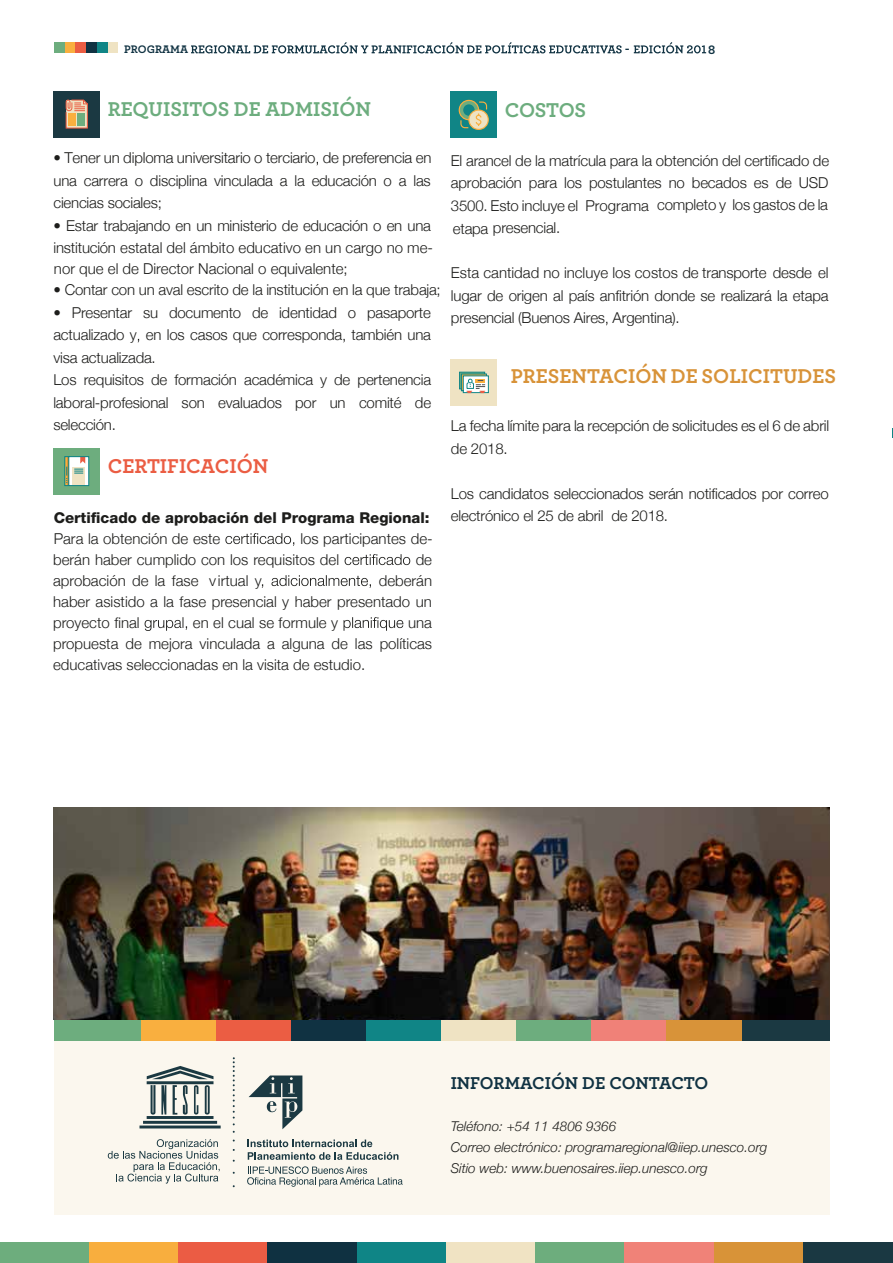
<style>
.page{position:relative;width:893px;height:1263px;background:#fff}
.page>*{position:absolute;margin:0;border:0;box-sizing:border-box;transform-origin:0 0}
.t1{font:700 21px "Archer";color:#6dad7e}
.t2{font:700 21px "Archer";color:#d89339}
.t3{font:700 21px "Archer";color:#eb5d43}
.t4{font:700 18px "Archer";color:#103242}
.t5{font:300 15px/22.5px "Helvetica Neue";letter-spacing:-.01em;color:#1d1d1b;text-align:justify}
.t6{font:800 15px "Helvetica Neue";color:#1d1d1b}
.t7{font:italic 300 13.5px/21px "Helvetica Neue";color:#1d1d1b}
.t8{font:700 13.35px "Archer";color:#103242}
.t9{font:700 11.55px "Archer";color:#103242}
</style>
<div class="page">
<hr style="left:892px;top:286px;width:1px;height:142px;background:#f0e3c3">
<div style="left:54px;top:1008px;width:776px;height:207px;background:#fbf7ee"></div>
<svg style="left:225px;top:533px;width:69px;height:13px"></svg>
<svg style="left:345px;top:554px;width:65px;height:11px"></svg>
<svg style="left:271px;top:575px;width:100px;height:13px"></svg>
<svg style="left:145px;top:617px;width:42px;height:14px"></svg>
<svg style="left:344px;top:617px;width:59px;height:14px"></svg>
<div style="left:54px;top:1019px;width:88px;height:21px;background:#6dad7e"></div>
<div style="left:141px;top:1019px;width:76px;height:21px;background:#f9af3f"></div>
<div style="left:216px;top:1019px;width:76px;height:21px;background:#eb5d43"></div>
<div style="left:291px;top:1019px;width:76px;height:21px;background:#103242"></div>
<div style="left:367px;top:1019px;width:75px;height:21px;background:#108586"></div>
<div style="left:442px;top:1019px;width:75px;height:21px;background:#efe3c3"></div>
<div style="left:517px;top:1019px;width:75px;height:21px;background:#6dad7e"></div>
<div style="left:592px;top:1019px;width:75px;height:21px;background:#f08178"></div>
<div style="left:667px;top:1019px;width:75px;height:21px;background:#d89339"></div>
<div style="left:742px;top:1019px;width:88px;height:21px;background:#1b3942"></div>
<div style="left:54px;top:91px;width:46px;height:46px;background:#1b3942"></div>
<svg style="left:65px;top:99px;width:23px;height:30px"></svg>
<div style="left:77px;top:113px;width:8px;height:13px;background:#6dad7e"></div>
<div style="left:69px;top:113px;width:7px;height:13px;background:#f9af3f"></div>
<div style="left:451px;top:92px;width:46px;height:46px;background:#108586"></div>
<div style="left:459px;top:100px;width:20px;height:20px;border:1px solid #f9af3f;border-radius:50%"></div>
<svg style="left:460px;top:101px;width:29px;height:29px"></svg>
<div style="left:451px;top:359px;width:46px;height:47px;background:#efe3c3"></div>
<svg style="left:459px;top:371px;width:30px;height:23px"></svg>
<div style="left:54px;top:448px;width:46px;height:46px;background:#6dad7e"></div>
<svg style="left:64px;top:456px;width:26px;height:30px"></svg>
<svg style="left:248px;top:1139px;width:150px;height:21px"></svg>
<svg style="left:108px;top:1139px;width:112px;height:44px"></svg>
<svg style="left:139px;top:1066px;width:82px;height:62px"></svg>
<svg style="left:249px;top:1075px;width:53px;height:54px"></svg>
<svg style="left:233px;top:1057px;width:2px;height:68px"></svg>
<svg style="left:247px;top:1166px;width:156px;height:21px"></svg>
<div style="left:75px;top:43px;width:11px;height:10px;background:#eb5d43"></div>
<div style="left:64px;top:43px;width:11px;height:10px;background:#f9af3f"></div>
<div style="left:54px;top:43px;width:10px;height:10px;background:#6dad7e"></div>
<div style="left:107px;top:43px;width:11px;height:10px;background:#efe3c3"></div>
<div style="left:97px;top:43px;width:10px;height:10px;background:#108586"></div>
<div style="left:86px;top:43px;width:11px;height:10px;background:#103242"></div>
<div style="left:0;top:1243px;width:89px;height:20px;background:#6dad7d"></div>
<div style="left:89px;top:1243px;width:89px;height:20px;background:#f8ae3e"></div>
<div style="left:178px;top:1243px;width:90px;height:20px;background:#eb5c44"></div>
<div style="left:268px;top:1243px;width:89px;height:20px;background:#0f3141"></div>
<div style="left:357px;top:1243px;width:89px;height:20px;background:#0f8586"></div>
<div style="left:446px;top:1243px;width:90px;height:20px;background:#f0e3c3"></div>
<div style="left:535px;top:1243px;width:90px;height:20px;background:#6dad7d"></div>
<div style="left:625px;top:1243px;width:89px;height:20px;background:#f08278"></div>
<div style="left:714px;top:1243px;width:89px;height:20px;background:#d89338"></div>
<div style="left:803px;top:1243px;width:90px;height:20px;background:#1a3842"></div>
<img style="left:54px;top:808px;width:776px;height:211px">
<svg style="left:191px;top:42px;width:515px;height:11px"></svg>
<p class="t9" style="left:124px;top:40px;width:66px">PROGRAMA</p>
<p class="t8" style="left:708px;top:39px;width:9px">8</p>
<h1 class="t1" style="left:108px;top:93px;width:265px">REQUISITOS DE ADMISIÓN</h1>
<h1 class="t1" style="left:505px;top:94px;width:83px">COSTOS</h1>
<p class="t5" style="left:53px;top:146px;width:379px">• Tener un diploma universitario o terciario de preferencia en una carrera o disciplina vinculada a la educación o a las ciencias sociales;</p>
<p class="t5" style="left:53px;top:213px;width:381px">• Estar trabajando en un ministerio de educación o en una institución estatal del ámbito educativo en un cargo no me-</p>
<p class="t5" style="left:53px;top:278px;width:389px">• Contar con un aval escrito de la institución en la que trabaja;</p>
<p class="t5" style="left:53px;top:300px;width:379px;text-align:left">• Presentar su documento de identidad o pasaporte actualizado y en los casos que corresponda también una visa actualizada.<br>Los requisitos de formación académica y de pertenencia laboral-profesional son evaluados por un comité de selección.</p>
<p class="t5" style="left:54px;top:256px;width:295px">nor que el de Director Nacional o equivalente;</p>
<h1 class="t3" style="left:108px;top:450px;width:162px">CERTIFICACIÓN</h1>
<p class="t6" style="left:54px;top:509px;width:377px">Certificado de aprobación del Programa Regional:</p>
<p class="t5" style="left:54px;top:526px;width:168px">Para la obtención de este</p>
<p class="t5" style="left:300px;top:526px;width:134px">los participantes de-</p>
<p class="t5" style="left:53px;top:547px;width:287px">berán haber cumplido con los requisitos del</p>
<p class="t5" style="left:416px;top:547px;width:18px">de</p>
<p class="t5" style="left:53px;top:568px;width:210px">aprobación de la fase v irtual y</p>
<p class="t5" style="left:53px;top:569px;width:380px;line-height:21px;text-indent:326px">deberán haber asistido a la fase presencial y haber presentado un proyecto final</p>
<p class="t5" style="left:193px;top:610px;width:147px">en el cual se formule y</p>
<p class="t5" style="left:53px;top:611px;width:380px;line-height:21px;text-indent:355px">una propuesta de mejora vinculada a alguna de las políticas educativas seleccionadas en la visita de estudio.</p>
<p class="t5" style="left:451px;top:148px;width:380px">El arancel de la matrícula para la obtención del certificado de aprobación para los postulantes no becados es de USD 3500. Esto incluye el</p>
<p class="t5" style="left:657px;top:192px;width:172px">completo y los gastos de la</p>
<p class="t5" style="left:585px;top:193px;width:65px">Programa</p>
<p class="t5" style="left:453px;top:216px;width:109px">etapa presencial.</p>
<p class="t5" style="left:451px;top:261px;width:379px">Esta cantidad no incluye los costos de transporte desde el lugar de origen al país anfitrión donde se realizará la etapa presencial (Buenos Aires Argentina).</p>
<h1 class="t2" style="left:511px;top:359px;width:327px">PRESENTACIÓN DE SOLICITUDES</h1>
<p class="t5" style="left:451px;top:414px;width:380px">La fecha límite para la recepción de solicitudes es el 6 de abril de 2018.</p>
<p class="t5" style="left:451px;top:481px;width:379px">Los candidatos seleccionados serán notificados por correo electrónico el 25 de abril de 2018.</p>
<p class="t4" style="left:451px;top:1069px;width:259px">INFORMACIÓN DE CONTACTO</p>
<p class="t7" style="left:451px;top:1115px;width:318px">Teléfono: +54 11 4806 9366<br>Correo electrónico: programaregional@iiep.unesco.org<br>Sitio web: www.buenosaires.iiep.unesco.org</p>
</div>
